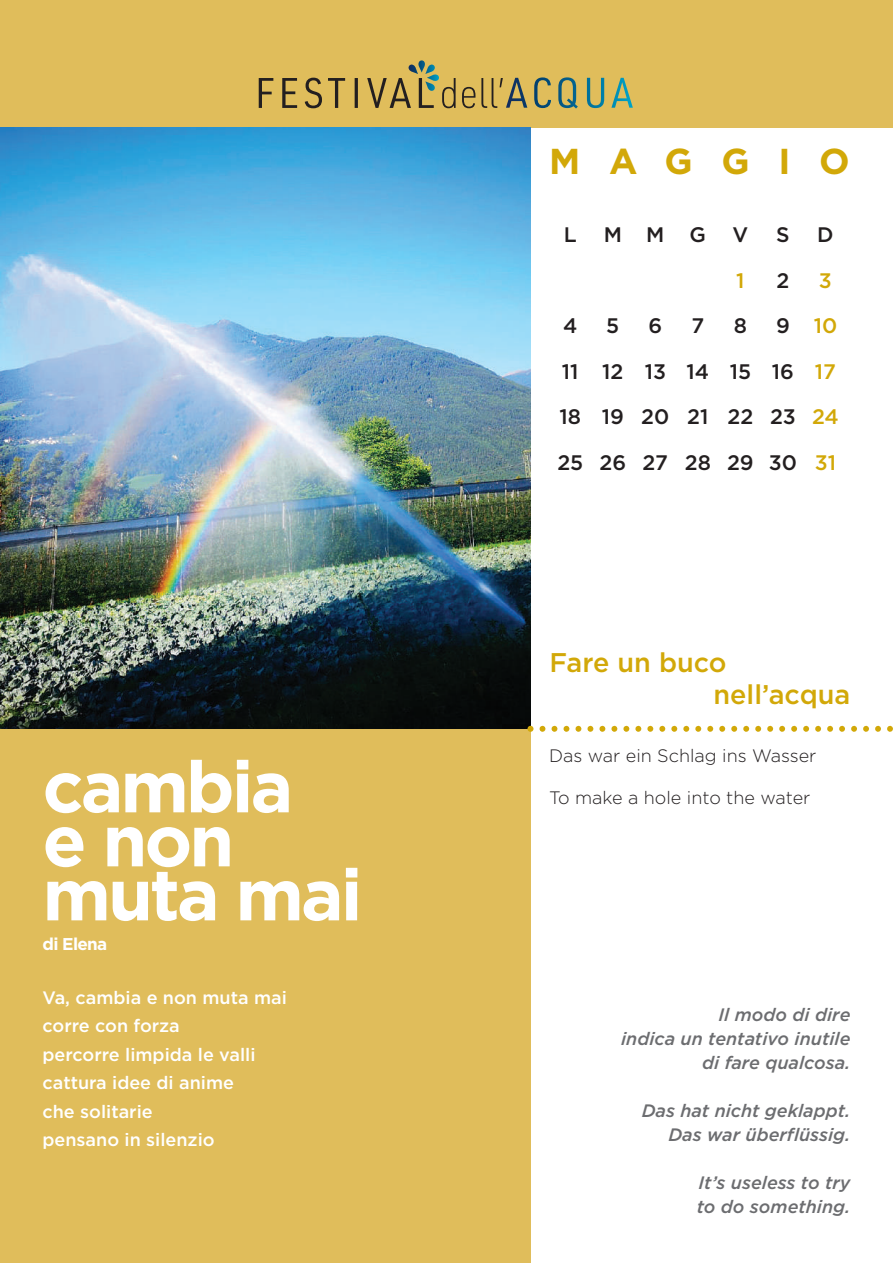
<style>
.page{position:relative;width:893px;height:1263px;background:#fff}
.page>*{position:absolute;margin:0;border:0;box-sizing:border-box;transform-origin:0 0}
.t1{font:700 72px/54px "Gotham";letter-spacing:-.04em;color:#fff}
.t2{font:700 36px "Gotham";letter-spacing:.8em;color:#d2a808}
.t3{font:500 27px/32.4px "Gotham";color:#d2a808}
.t4{font:500 21px/45.6px "Gotham";color:#231f20}
.t5{font:500 21px "Gotham";color:#d2a808}
.t6{font:italic 500 18px/24px "Gotham";color:#6c6d70;text-align:right}
.t7{font:500 18px/28.5px "Gotham";color:#fff}
.t8{font:300 18px "Gotham";color:#231f20}
.t9{font:700 17.1px "Gotham";letter-spacing:-.04em;color:#fff}
.s1{color:#d2a808}
</style>
<div class="page">
<div style="left:0;top:571px;width:530px;height:692px;background:#e0bd5b"></div>
<div style="left:0;top:0;width:893px;height:128px;background:#e0bd5b"></div>
<img style="left:0;top:128px;width:530px;height:601px">
<svg style="left:527px;top:726px;width:366px;height:6px"></svg>
<svg style="left:587px;top:78px;width:17px;height:30px"></svg>
<svg style="left:558px;top:77px;width:20px;height:32px"></svg>
<svg style="left:534px;top:77px;width:17px;height:31px"></svg>
<svg style="left:611px;top:78px;width:22px;height:30px"></svg>
<svg style="left:259px;top:60px;width:268px;height:48px"></svg>
<h1 class="t1" style="left:43px;top:765px;width:321px">cambia<br>e non muta mai</h1>
<p class="t9" style="left:43px;top:938px;width:66px">di Elena</p>
<p class="t7" style="left:43px;top:984px;width:246px">Va, cambia e non muta mai corre con forza<br>percorre limpida le valli cattura idee di anime<br>che solitarie<br>pensano in silenzio</p>
<h2 class="t2" style="left:549px;top:148px;width:302px">MAGGIO</h2>
<p class="t4" style="left:564px;top:213px;width:14px">L</p>
<p class="t4" style="left:604px;top:213px;width:104px">M M G</p>
<p class="t4" style="left:732px;top:213px;width:17px">V</p>
<p class="t4" style="left:776px;top:213px;width:15px">S</p>
<p class="t4" style="left:817px;top:213px;width:18px">D</p>
<p class="t5" style="left:736px;top:272px;width:10px">1</p>
<p class="t4" style="left:776px;top:259px;width:14px">2</p>
<p class="t5" style="left:819px;top:272px;width:14px">3</p>
<p class="t4" style="left:563px;top:304px;width:16px">4</p>
<p class="t4" style="left:606px;top:304px;width:15px">5</p>
<p class="t4" style="left:648px;top:304px;width:15px">6</p>
<p class="t4" style="left:691px;top:304px;width:14px">7</p>
<p class="t4" style="left:734px;top:304px;width:15px">8</p>
<p class="t4" style="left:557px;top:304px;width:283px;text-indent:219px">9 <span class="s1">10<br></span>11 12 13 14 15 16 <span class="s1">17<br></span>18 19 20 21 22 23 <span class="s1">24<br></span>25 26 27 28 29 30 <span class="s1">31</span></p>
<h3 class="t3" style="left:714px;top:648px;width:138px;text-indent:-164px">Fare un buco nell’acqua</h3>
<p class="t8" style="left:549px;top:749px;width:269px">Das war ein Schlag ins Wasser</p>
<p class="t8" style="left:549px;top:791px;width:263px">To make a hole into the water</p>
<p class="t6" style="left:621px;top:1004px;width:231px">Il modo di dire<br>indica un tentativo inutile di fare qualcosa.</p>
<p class="t6" style="left:642px;top:1100px;width:210px">Das hat nicht geklappt.<br>Das war überflüssig.</p>
<p class="t6" style="left:697px;top:1172px;width:155px;text-align:left">It’s useless to try to do something.</p>
</div>
